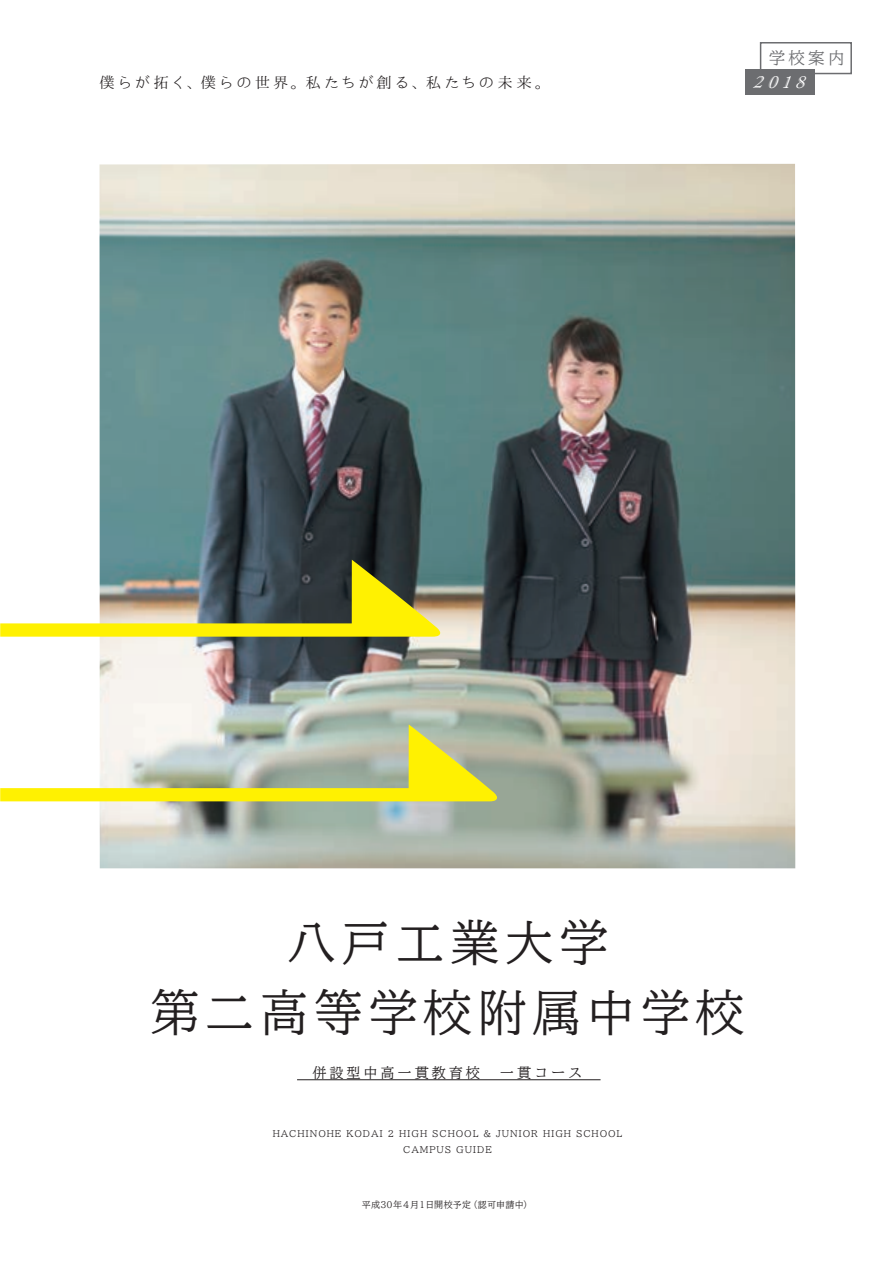
<style>
.page{position:relative;width:894px;height:1264px;background:#fff}
.page>*{position:absolute;margin:0;border:0;box-sizing:border-box;transform-origin:0 0}
.t1{font:500 49.5px/69.6px "Tsutawaru Min Std";letter-spacing:.1em;color:#231f20;text-align:center}
.t2{font:italic 16.95px "Imprint MT Shadow";color:#fff;scale:1.06 1}
.t3{font:500 16.5px "Tsutawaru Min Std";color:#6c6d70}
.t4{font:15px "Kokoro Minchoutai";letter-spacing:-.005em;color:#231f20;scale:1.2 1}
.t5{font:500 14.25px "Tsutawaru Min Std";letter-spacing:.2em;color:#231f20}
.t6{font:500 9px/15.8px "Tsutawaru Min Std";letter-spacing:.1em;color:#231f20;text-align:center}
.t7{font:500 9px "Tsutawaru Min Std";letter-spacing:.01em;color:#231f20}
</style>
<div class="page">
<img style="left:99px;top:164px;width:696px;height:704px">
<svg style="left:0;top:724px;width:497px;height:77px"></svg>
<svg style="left:0;top:559px;width:440px;height:77px"></svg>
<hr style="left:297px;top:1079px;width:303px;height:1px;background:#231f20">
<div style="left:759px;top:42px;width:92px;height:32px;border:2px solid #6c6d70"></div>
<div style="left:745px;top:69px;width:69px;height:25px;background:#6c6d70"></div>
<h3 class="t4" style="left:98px;top:74px;width:380px">僕らが拓く、僕らの世界。私たちが創る、私たちの未来。</h3>
<h3 class="t3" style="left:768px;top:45px;width:77px">学校案内</h3>
<h2 class="t2" style="left:752px;top:72px;width:57px">2018</h2>
<h1 class="t1" style="left:150px;top:906px;width:596px">八戸工業大学<br>第二高等学校附属中学校</h1>
<h3 class="t5" style="left:312px;top:1061px;width:271px">併設型中高一貫教育校　一貫コース</h3>
<p class="t6" style="left:273px;top:1125px;width:351px">HACHINOHE KODAI 2 HIGH SCHOOL &amp; JUNIOR HIGH SCHOOL<br>CAMPUS GUIDE</p>
<p class="t7" style="left:362px;top:1197px;width:172px">平成30年４月１日開校予定（認可申請中）</p>
</div>
